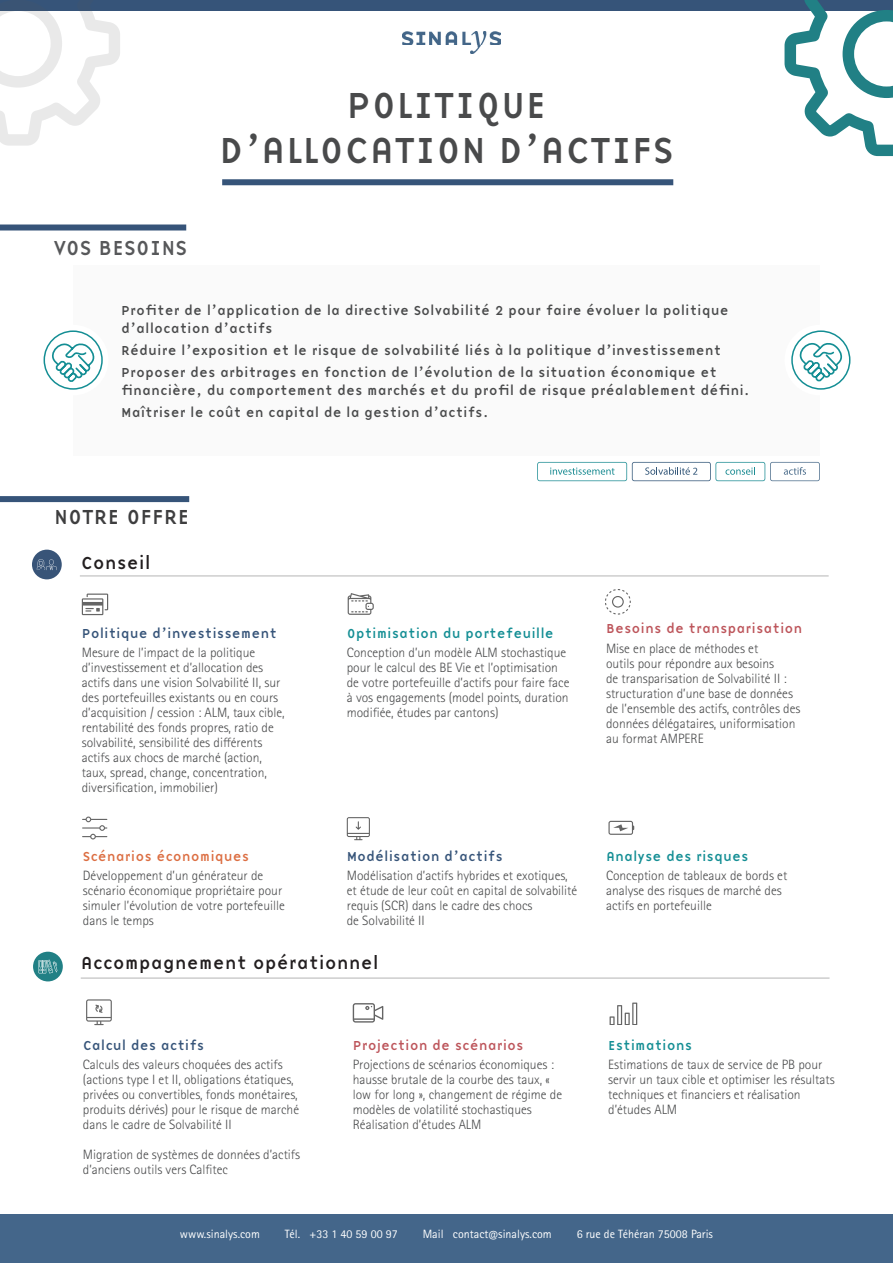
<style>
.page{position:relative;width:893px;height:1263px;background:#fff}
.page>*{position:absolute;margin:0;border:0;box-sizing:border-box;transform-origin:0 0}
.t1{font:37.5px/45px "Base 9 Sans OT";color:#494a4b;text-align:center}
.t2{font:21px "Base 9 Sans OT";color:#57585a}
.t3{font:21px "Base 9 Sans OT";color:#3e3e3f}
.t4{font:18px "Base 9 Sans OT";color:#231f20}
.t5{font:300 13.5px/15px "Rotis Sans Serif Std";color:#494a4b}
.t6{font:13.5px/18px "Base 9 Sans OT";color:#494a4b}
.t7{font:13.5px "Base 9 Sans OT";color:#365479}
.t8{font:13.5px "Base 9 Sans OT";color:#148e94}
.t9{font:13.5px "Base 9 Sans OT";color:#bd555b}
.t10{font:13.5px "Base 9 Sans OT";color:#dc6e42}
.t11{font:12px "Rotis Sans Serif Std";color:#fff}
</style>
<div class="page">
<div style="left:0;top:1214px;width:893px;height:49px;background:#44668a"></div>
<div style="left:0;top:224px;width:186px;height:6px;background:#365479"></div>
<div style="left:0;top:496px;width:189px;height:6px;background:#365479"></div>
<div style="left:32px;top:550px;width:30px;height:29px;background:#385478;border-radius:50%"></div>
<svg style="left:36px;top:559px;width:21px;height:11px"></svg>
<div style="left:33px;top:952px;width:30px;height:29px;background:#218085;border-radius:50%"></div>
<svg style="left:39px;top:960px;width:18px;height:13px"></svg>
<svg style="left:86px;top:999px;width:26px;height:26px"></svg>
<hr style="left:81px;top:978px;width:748px;height:1px;background:#000">
<hr style="left:80px;top:575px;width:749px;height:1px;background:#000">
<div style="left:0;top:0;width:893px;height:11px;background:#365479"></div>
<div style="left:222px;top:179px;width:451px;height:6px;background:#365479"></div>
<img style="left:402px;top:31px;width:99px;height:22px">
<svg style="left:0;top:11px;width:120px;height:135px"></svg>
<svg style="left:784px;top:0;width:109px;height:156px"></svg>
<svg style="left:537px;top:462px;width:283px;height:19px"></svg>
<svg style="left:348px;top:593px;width:26px;height:22px"></svg>
<svg style="left:605px;top:589px;width:26px;height:26px"></svg>
<svg style="left:82px;top:593px;width:26px;height:22px"></svg>
<svg style="left:82px;top:816px;width:25px;height:23px"></svg>
<svg style="left:347px;top:817px;width:23px;height:23px"></svg>
<svg style="left:608px;top:821px;width:26px;height:14px"></svg>
<svg style="left:353px;top:1003px;width:30px;height:19px"></svg>
<svg style="left:610px;top:1002px;width:27px;height:23px"></svg>
<svg style="left:44px;top:331px;width:58px;height:58px"></svg>
<div style="left:44px;top:330px;width:59px;height:60px;border:2px solid #148e94;border-radius:50%"></div>
<svg style="left:44px;top:338px;width:54px;height:46px"></svg>
<svg style="left:792px;top:331px;width:58px;height:58px"></svg>
<div style="left:791px;top:330px;width:59px;height:60px;border:2px solid #148e94;border-radius:50%"></div>
<svg style="left:792px;top:338px;width:54px;height:45px"></svg>
<p class="t2" style="left:54px;top:236px;width:135px">VOS BESOINS</p>
<p class="t1" style="left:219px;top:84px;width:456px">POLITIQUE<br>D’ALLOCATION D’ACTIFS</p>
<p class="t6" style="left:121px;top:301px;width:609px">Profiter de l’application de la directive Solvabilité 2 pour faire évoluer la politique d’allocation d’actifs</p>
<p class="t6" style="left:121px;top:341px;width:602px">Réduire l’exposition et le risque de solvabilité liés à la politique d’investissement</p>
<p class="t6" style="left:121px;top:364px;width:630px">Proposer des arbitrages en fonction de l’évolution de la situation économique et financière, du comportement des marchés et du profil de risque préalablement défini.</p>
<p class="t6" style="left:121px;top:404px;width:369px">Maîtriser le coût en capital de la gestion d’actifs.</p>
<p class="t3" style="left:54px;top:505px;width:137px">NOTRE OFFRE</p>
<p class="t4" style="left:81px;top:553px;width:72px">Conseil</p>
<p class="t7" style="left:82px;top:626px;width:197px">Politique d’investissement</p>
<p class="t5" style="left:82px;top:645px;width:204px">Mesure de l’impact de la politique d’investissement et d’allocation des actifs dans une vision Solvabilité II, sur des portefeuilles existants ou en cours d’acquisition / cession : ALM, taux cible, rentabilité des fonds propres, ratio de solvabilité, sensibilité des différents actifs aux chocs de marché (action, taux, spread, change, concentration, diversification, immobilier)</p>
<p class="t10" style="left:83px;top:849px;width:168px">Scénarios économiques</p>
<p class="t5" style="left:83px;top:868px;width:203px">Développement d’un générateur de scénario économique propriétaire pour simuler l’évolution de votre portefeuille dans le temps</p>
<p class="t8" style="left:347px;top:626px;width:209px">Optimisation du portefeuille</p>
<p class="t5" style="left:347px;top:645px;width:224px">Conception d’un modèle ALM stochastique pour le calcul des BE Vie et l’optimisation de votre portefeuille d’actifs pour faire face à vos engagements (model points, duration modifiée, études par cantons)</p>
<p class="t7" style="left:347px;top:849px;width:158px">Modélisation d’actifs</p>
<p class="t5" style="left:347px;top:868px;width:232px">Modélisation d’actifs hybrides et exotiques, et étude de leur coût en capital de solvabilité</p>
<p class="t5" style="left:347px;top:898px;width:187px">requis (SCR) dans le cadre des chocs de Solvabilité II</p>
<p class="t4" style="left:81px;top:953px;width:300px">Accompagnement opérationnel</p>
<p class="t7" style="left:83px;top:1038px;width:123px">Calcul des actifs</p>
<p class="t5" style="left:83px;top:1057px;width:218px">Calculs des valeurs choquées des actifs (actions type I et II, obligations étatiques, privées ou convertibles, fonds monétaires, produits dérivés) pour le risque de marché dans le cadre de Solvabilité II</p>
<p class="t5" style="left:83px;top:1147px;width:219px">Migration de systèmes de données d’actifs d’anciens outils vers Calfitec</p>
<p class="t9" style="left:353px;top:1038px;width:173px">Projection de scénarios</p>
<p class="t5" style="left:353px;top:1057px;width:211px">Projections de scénarios économiques : hausse brutale de la courbe des taux, « low for long », changement de régime de modèles de volatilité stochastiques</p>
<p class="t5" style="left:353px;top:1117px;width:130px">Réalisation d’études ALM</p>
<p class="t9" style="left:606px;top:621px;width:198px">Besoins de transparisation</p>
<p class="t5" style="left:606px;top:641px;width:196px">Mise en place de méthodes et<br>outils pour répondre aux besoins<br>de transparisation de Solvabilité II : structuration d’une base de données de l’ensemble des actifs, contrôles des données délégataires, uniformisation au format AMPERE</p>
<p class="t8" style="left:606px;top:849px;width:144px">Analyse des risques</p>
<p class="t5" style="left:606px;top:868px;width:183px">Conception de tableaux de bords et analyse des risques de marché des actifs en portefeuille</p>
<p class="t8" style="left:608px;top:1038px;width:86px">Estimations</p>
<p class="t5" style="left:608px;top:1057px;width:228px">Estimations de taux de service de PB pour servir un taux cible et optimiser les résultats</p>
<p class="t5" style="left:608px;top:1087px;width:194px">techniques et financiers et réalisation d’études ALM</p>
<p class="t11" style="left:180px;top:1227px;width:81px">www.sinalys.com</p>
<p class="t11" style="left:285px;top:1227px;width:115px">Tél. +33 1 40 59 00 97</p>
<p class="t11" style="left:423px;top:1227px;width:131px">Mail contact@sinalys.com</p>
<p class="t11" style="left:577px;top:1227px;width:138px">6 rue de Téhéran 75008 Paris</p>
</div>
